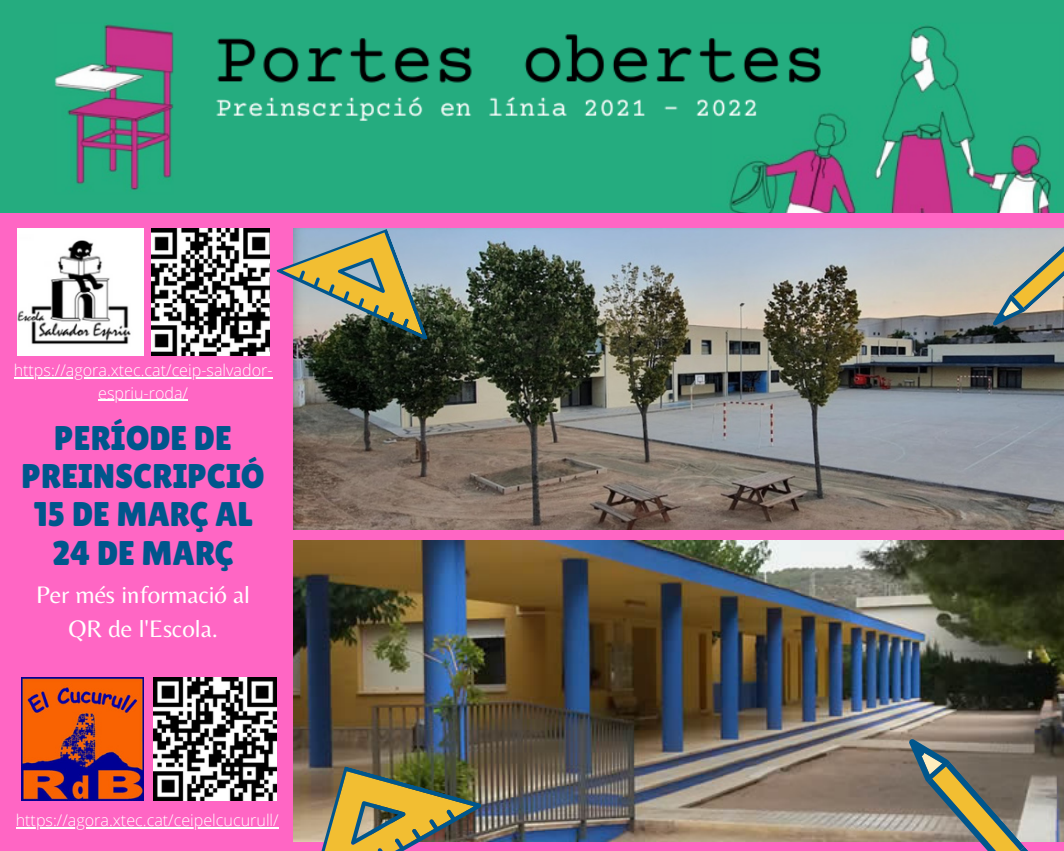
<style>
.page{position:relative;width:1064px;height:851px;background:#fff}
.page>*{position:absolute;margin:0;border:0;box-sizing:border-box;transform-origin:0 0}
.t1{font:34.2px/38.2px "Lilita One";color:#00568c;text-align:center}
.t2{font:24.9px/33.8px "Belleza";color:#fff;text-align:center}
.t3{font:300 16.05px/22.5px "Open Sans";color:#fff;text-align:center}
</style>
<div class="page">
<div style="left:0;top:0;width:1063px;height:850px;background:#ff66c4"></div>
<img style="left:294px;top:228px;width:769px;height:301px">
<img style="left:294px;top:540px;width:769px;height:301px">
<svg style="left:898px;top:729px;width:165px;height:122px;background:#8e8176"></svg>
<svg style="left:985px;top:228px;width:78px;height:105px;background:#a7a798"></svg>
<img style="left:307px;top:766px;width:174px;height:84px">
<img style="left:17px;top:228px;width:126px;height:128px">
<img style="left:0;top:0;width:1063px;height:213px">
<img style="left:21px;top:677px;width:122px;height:123px">
<img style="left:152px;top:228px;width:117px;height:128px">
<img style="left:154px;top:677px;width:122px;height:123px">
<svg style="left:276px;top:229px;width:152px;height:151px;background:#8a7c6c"></svg>
<hr style="left:16px;top:827px;width:263px;height:1px;background:#fff">
<hr style="left:14px;top:377px;width:258px;height:1px;background:#fff">
<hr style="left:98px;top:399px;width:90px;height:2px;background:#fff">
<p class="t3" style="left:14px;top:358px;width:260px">https://agora.xtec.cat/ceip-salvador&shy;espriu-roda/</p>
<p class="t1" style="left:22px;top:418px;width:244px">PERÍODE DE<br>PREINSCRIPCIÓ</p>
<p class="t1" style="left:34px;top:495px;width:220px">15 DE MARÇ AL</p>
<p class="t1" style="left:52px;top:533px;width:183px">24 DE MARÇ</p>
<p class="t2" style="left:36px;top:577px;width:215px">Per més informació al<br>QR de l'Escola.</p>
<p class="t3" style="left:16px;top:808px;width:264px">https://agora.xtec.cat/ceipelcucurull/</p>
</div>
